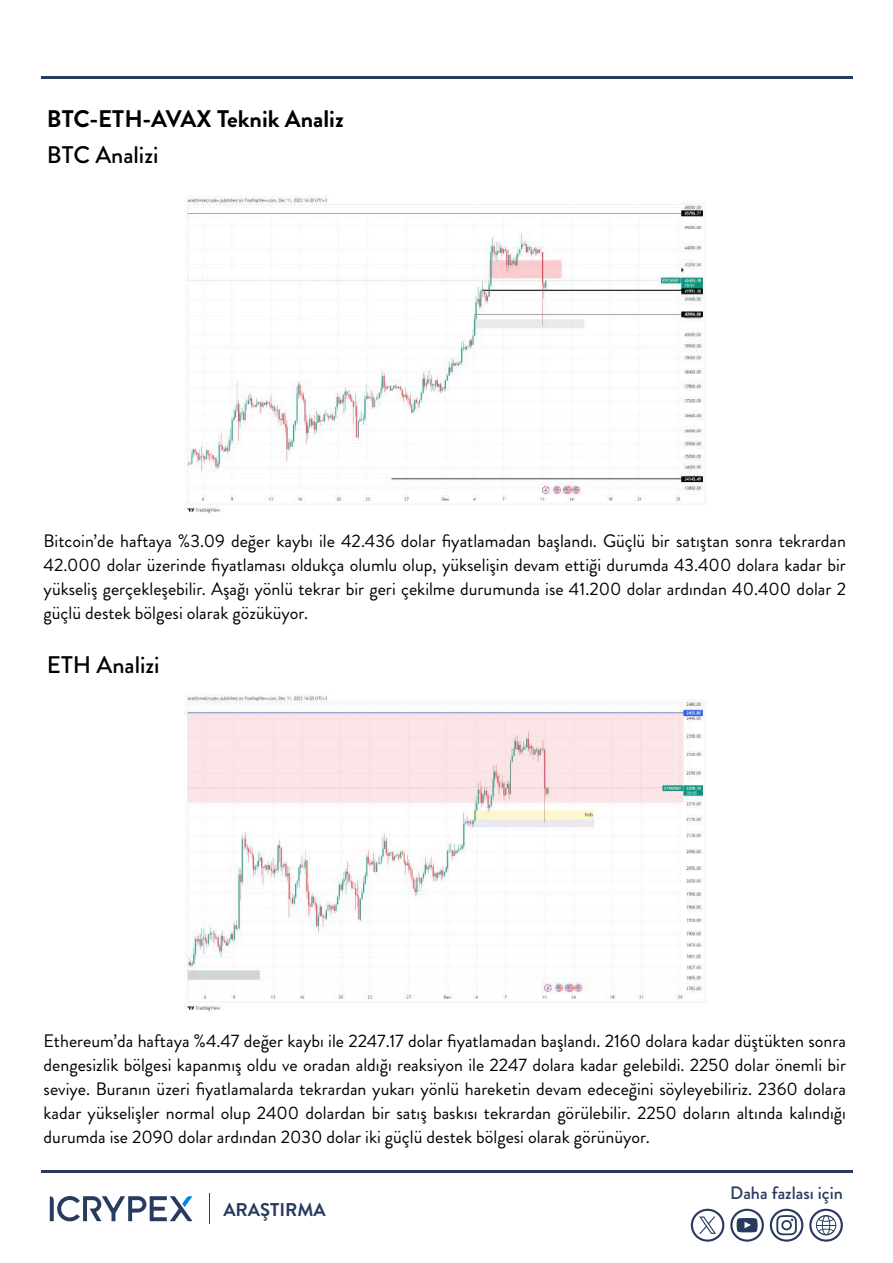
<style>
.page{position:relative;width:893px;height:1263px;background:#fff}
.page>*{position:absolute;margin:0;border:0;box-sizing:border-box;transform-origin:0 0}
.t1{font:700 24px "Brandon Grotesque";color:#000}
.t2{font:500 24px "Brandon Grotesque";color:#000}
.t3{font:700 18.45px "Brandon Grotesque";color:#283b5f}
.t4{font:18px/24px "Brandon Grotesque";color:#000;text-align:justify}
.t5{font:500 18px "Brandon Grotesque";color:#283b5f}
</style>
<div class="page">
<hr style="left:41px;top:1170px;width:811px;height:2px;background:#283b5f">
<hr style="left:41px;top:76px;width:811px;height:2px;background:#283b5f">
<svg style="left:50px;top:1196px;width:142px;height:26px"></svg>
<hr style="left:209px;top:1193px;width:1px;height:31px;background:#283b5f">
<svg style="left:809px;top:1209px;width:34px;height:33px"></svg>
<svg style="left:770px;top:1209px;width:33px;height:33px"></svg>
<svg style="left:730px;top:1209px;width:34px;height:33px"></svg>
<svg style="left:691px;top:1209px;width:33px;height:33px"></svg>
<img style="left:185px;top:195px;width:520px;height:319px">
<img style="left:185px;top:693px;width:520px;height:319px">
<h1 class="t1" style="left:47px;top:102px;width:298px">BTC-ETH-AVAX Teknik Analiz</h1>
<h1 class="t2" style="left:47px;top:138px;width:113px">BTC Analizi</h1>
<p class="t4" style="left:44px;top:529px;width:804px">Bitcoin’de haftaya %3.09 değer kaybı ile 42.436 dolar fiyatlamadan başlandı. Güçlü bir satıştan sonra tekrardan 42.000 dolar üzerinde fiyatlaması oldukça olumlu olup, yükselişin devam ettiği durumda 43.400 dolara kadar bir yükseliş gerçekleşebilir. Aşağı yönlü tekrar bir geri çekilme durumunda ise 41.200 dolar ardından 40.400 dolar 2 güçlü destek bölgesi olarak gözüküyor.</p>
<h1 class="t2" style="left:47px;top:648px;width:114px">ETH Analizi</h1>
<p class="t4" style="left:44px;top:1029px;width:804px">Ethereum’da haftaya %4.47 değer kaybı ile 2247.17 dolar fiyatlamadan başlandı. 2160 dolara kadar düştükten sonra dengesizlik bölgesi kapanmış oldu ve oradan aldığı reaksiyon ile 2247 dolara kadar gelebildi. 2250 dolar önemli bir seviye. Buranın üzeri fiyatlamalarda tekrardan yukarı yönlü hareketin devam edeceğini söyleyebiliriz. 2360 dolara kadar yükselişler normal olup 2400 dolardan bir satış baskısı tekrardan görülebilir. 2250 doların altında kalındığı durumda ise 2090 dolar ardından 2030 dolar iki güçlü destek bölgesi olarak görünüyor.</p>
<p class="t3" style="left:223px;top:1197px;width:104px">ARAŞTIRMA</p>
<p class="t5" style="left:730px;top:1181px;width:114px">Daha fazlası için</p>
</div>
